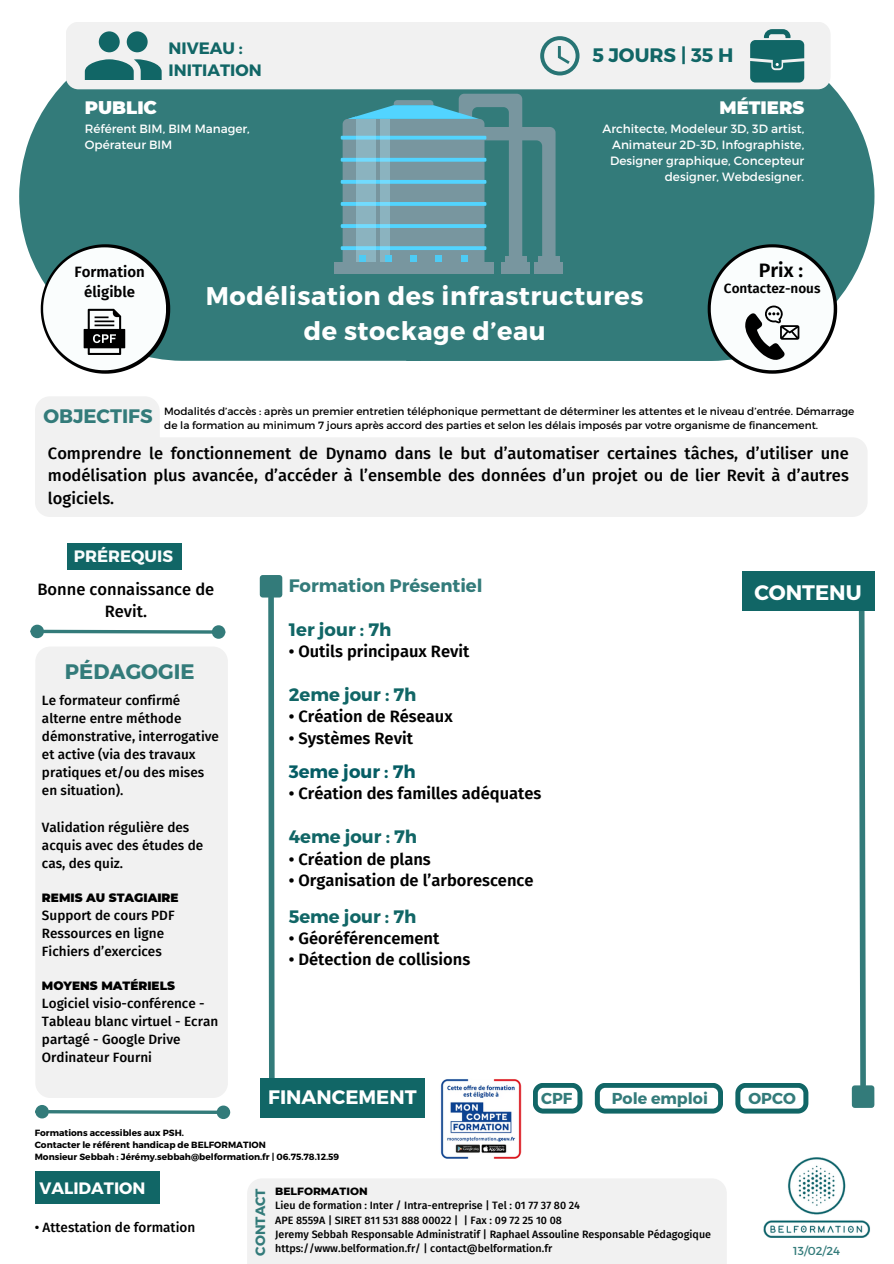
<style>
.page{position:relative;width:894px;height:1264px;background:#fff}
.page>*{position:absolute;margin:0;border:0;box-sizing:border-box;transform-origin:0 0}
.t1{font:700 25.5px/34.8px "Montserrat";letter-spacing:.02em;color:#fff;text-align:center}
.t2{font:700 21px "Montserrat";color:#337b7a}
.t3{font:700 21px "Montserrat";color:#fff}
.t4{font:700 19.5px "Montserrat";color:#fff}
.t5{font:700 19.5px "Montserrat";color:#166}
.t6{font:700 19.5px "Montserrat";color:#337b7a}
.t7{font:600 19.5px "Fira Sans";color:#000}
.t8{font:700 18px "Montserrat";color:#166}
.t9{font:700 18px "Montserrat";color:#337b7a}
.t10{font:900 18px "Montserrat";color:#fff}
.t11{font:700 18px "Montserrat";color:#055d64}
.t12{font:500 16.5px/22.5px "Fira Sans";color:#000;text-align:justify}
.t13{font:600 16.5px "Fira Sans";color:#000}
.t14{font:700 16.5px/22.5px "Montserrat";color:#166}
.t15{font:700 16.5px "Montserrat";color:#fff}
.t16{font:700 16.5px "Montserrat";color:#fafdfd}
.t17{font:700 15.9px "Montserrat";color:#337b7a}
.t18{font:600 15px "Fira Sans";color:#000}
.t19{font:500 13.5px/18px "Fira Sans";color:#000}
.t20{font:600 13.5px "Fira Sans";color:#000}
.t21{font:700 13.5px "Montserrat";color:#337b7a}
.t22{font:12px/16px "Montserrat";color:#fff}
.t23{font:900 12px "Montserrat";color:#000}
.t24{font:11.55px "Montserrat";color:#337b7a}
.t25{font:500 10.65px "Fira Sans";color:#000}
.t26{font:800 10.65px "Montserrat";color:#000}
.t27{font:10.5px/14px "Montserrat";color:#000}
.t28{font:700 9px "Montserrat";color:#000}
</style>
<div class="page">
<svg style="left:265px;top:597px;width:12px;height:480px"></svg>
<div style="left:262px;top:578px;width:17px;height:16px;background:#337b7a"></div>
<div style="left:260px;top:575px;width:22px;height:22px;border:6px solid #337b7a"></div>
<svg style="left:43px;top:628px;width:170px;height:7px"></svg>
<div style="left:32px;top:626px;width:10px;height:10px;background:#337b7a;border-radius:50%"></div>
<div style="left:30px;top:624px;width:14px;height:14px;border:3px solid #337b7a;border-radius:50%"></div>
<div style="left:213px;top:627px;width:10px;height:10px;background:#337b7a;border-radius:50%"></div>
<div style="left:212px;top:625px;width:13px;height:13px;border:3px solid #337b7a;border-radius:50%"></div>
<svg style="left:48px;top:1110px;width:168px;height:5px"></svg>
<div style="left:37px;top:1106px;width:10px;height:10px;background:#337b7a;border-radius:50%"></div>
<div style="left:35px;top:1104px;width:14px;height:14px;border:3px solid #337b7a;border-radius:50%"></div>
<div style="left:218px;top:1107px;width:10px;height:10px;background:#337b7a;border-radius:50%"></div>
<div style="left:216px;top:1105px;width:14px;height:14px;border:3px solid #337b7a;border-radius:50%"></div>
<svg style="left:858px;top:611px;width:8px;height:474px"></svg>
<div style="left:854px;top:1088px;width:17px;height:17px;background:#337b7a"></div>
<div style="left:851px;top:1085px;width:23px;height:22px;border:6px solid #337b7a"></div>
<div style="left:19px;top:80px;width:387px;height:281px;background:#337b7a"></div>
<div style="left:406px;top:80px;width:468px;height:281px;background:#337b7a"></div>
<div style="left:66px;top:22px;width:764px;height:67px;background:#f1f1f1;border-radius:13px"></div>
<svg style="left:41px;top:244px;width:129px;height:130px"></svg>
<svg style="left:85px;top:31px;width:76px;height:49px"></svg>
<svg style="left:750px;top:29px;width:53px;height:53px"></svg>
<div style="left:742px;top:571px;width:132px;height:40px;background:#166"></div>
<div style="left:260px;top:1077px;width:164px;height:40px;background:#166"></div>
<div style="left:35px;top:646px;width:193px;height:451px;background:#f1f1f1;border-radius:15px"></div>
<div style="left:35px;top:396px;width:125px;height:121px;background:#f1f1f1;border-radius:15px"></div>
<div style="left:116px;top:437px;width:751px;height:80px;background:#f1f1f1;border-radius:15px"></div>
<div style="left:67px;top:543px;width:114px;height:27px;background:#166"></div>
<svg style="left:540px;top:36px;width:39px;height:39px"></svg>
<div style="left:35px;top:1171px;width:124px;height:32px;background:#166"></div>
<svg style="left:594px;top:1083px;width:128px;height:30px"></svg>
<svg style="left:533px;top:1083px;width:49px;height:30px"></svg>
<img style="left:440px;top:1079px;width:82px;height:80px">
<img style="left:763px;top:1157px;width:107px;height:81px">
<svg style="left:707px;top:244px;width:129px;height:130px"></svg>
<div style="left:247px;top:1179px;width:479px;height:84px;background:#f1f1f1"></div>
<svg style="left:735px;top:1083px;width:73px;height:30px"></svg>
<div style="left:538px;top:256px;width:21px;height:6px;background:#78969f"></div>
<svg style="left:340px;top:94px;width:215px;height:180px;background:#6499a4"></svg>
<div style="left:359px;top:255px;width:7px;height:7px;background:#4ecbf4"></div>
<div style="left:385px;top:255px;width:6px;height:7px;background:#4ecbf4"></div>
<div style="left:410px;top:255px;width:6px;height:7px;background:#4ecbf4"></div>
<div style="left:461px;top:255px;width:6px;height:7px;background:#4ecbf4"></div>
<div style="left:435px;top:255px;width:7px;height:7px;background:#4ecbf4"></div>
<div style="left:501px;top:262px;width:28px;height:12px;background:#78969f"></div>
<div style="left:534px;top:262px;width:28px;height:12px;background:#78969f"></div>
<div style="left:334px;top:262px;width:159px;height:12px;background:#78969f"></div>
<h2 class="t14" style="left:168px;top:36px;width:95px">NIVEAU :<br>INITIATION</h2>
<h5 class="t10" style="left:85px;top:96px;width:74px">PUBLIC</h5>
<h4 class="t22" style="left:85px;top:120px;width:166px">Référent BIM, BIM Manager,<br>Opérateur BIM</h4>
<p class="t5" style="left:592px;top:43px;width:142px">5 JOURS | 35 H</p>
<h5 class="t10" style="left:719px;top:96px;width:86px">MÉTIERS</h5>
<h5 class="t22" style="left:602px;top:120px;width:203px;text-align:right">Architecte, Modeleur 3D, 3D artist,<br>Animateur 2D-3D, Infographiste,<br>Designer graphique, Concepteur designer, Webdesigner.</h5>
<p class="t18" style="left:74px;top:263px;width:72px">Formation</p>
<h4 class="t18" style="left:84px;top:283px;width:52px">éligible</h4>
<h6 class="t1" style="left:206px;top:278px;width:439px">Modélisation des infrastructures de stockage d’eau</h6>
<p class="t7" style="left:758px;top:258px;width:46px">Prix :</p>
<p class="t20" style="left:723px;top:281px;width:98px">Contactez-nous</p>
<p class="t6" style="left:43px;top:404px;width:111px">OBJECTIFS</p>
<p class="t27" style="left:164px;top:403px;width:691px">Modalités d’accès : après un premier entretien téléphonique permettant de déterminer les attentes et le niveau d’entrée. Démarrage de la formation au minimum 7 jours après accord des parties et selon les délais imposés par votre organisme de financement.</p>
<p class="t12" style="left:48px;top:442px;width:802px">Comprendre le fonctionnement de Dynamo dans le but d’automatiser certaines tâches, d’utiliser une modélisation plus avancée, d’accéder à l’ensemble des données d’un projet ou de lier Revit à d’autres logiciels.</p>
<p class="t16" style="left:74px;top:545px;width:101px">PRÉREQUIS</p>
<p class="t12" style="left:37px;top:577px;width:178px;text-align:center">Bonne connaissance de<br>Revit.</p>
<h5 class="t2" style="left:65px;top:658px;width:131px">PÉDAGOGIE</h5>
<h5 class="t19" style="left:42px;top:692px;width:178px">Le formateur confirmé alterne entre méthode démonstrative, interrogative et active (via des travaux pratiques et/ou des mises en situation).</h5>
<h2 class="t19" style="left:42px;top:818px;width:163px">Validation régulière des acquis avec des études de cas, des quiz.</h2>
<p class="t23" style="left:42px;top:889px;width:138px">REMIS AU STAGIAIRE</p>
<p class="t19" style="left:42px;top:906px;width:134px">Support de cours PDF<br>Ressources en ligne</p>
<p class="t19" style="left:42px;top:942px;width:121px">Fichiers d’exercices</p>
<p class="t23" style="left:42px;top:977px;width:134px">MOYENS MATÉRIELS</p>
<p class="t19" style="left:42px;top:994px;width:178px">Logiciel visio-conférence -<br>Tableau blanc virtuel - Ecran partagé - Google Drive</p>
<p class="t19" style="left:42px;top:1048px;width:111px">Ordinateur Fourni</p>
<h3 class="t9" style="left:289px;top:574px;width:195px">Formation Présentiel</h3>
<p class="t8" style="left:289px;top:617px;width:104px">1er jour : 7h</p>
<p class="t13" style="left:289px;top:641px;width:182px">• Outils principaux Revit</p>
<p class="t8" style="left:289px;top:683px;width:129px">2eme jour : 7h</p>
<p class="t13" style="left:289px;top:707px;width:165px">• Création de Réseaux</p>
<p class="t13" style="left:289px;top:728px;width:126px">• Systèmes Revit</p>
<p class="t11" style="left:289px;top:759px;width:128px">3eme jour : 7h</p>
<p class="t13" style="left:289px;top:783px;width:254px">• Création des familles adéquates</p>
<p class="t8" style="left:289px;top:825px;width:130px">4eme jour : 7h</p>
<p class="t13" style="left:289px;top:849px;width:143px">• Création de plans</p>
<p class="t13" style="left:289px;top:870px;width:246px">• Organisation de l’arborescence</p>
<h4 class="t8" style="left:289px;top:904px;width:129px">5eme jour : 7h</h4>
<h4 class="t13" style="left:289px;top:928px;width:152px">• Géoréférencement</h4>
<h4 class="t13" style="left:289px;top:949px;width:183px">• Détection de collisions</h4>
<p class="t4" style="left:268px;top:1084px;width:150px">FINANCEMENT</p>
<h2 class="t17" style="left:541px;top:1088px;width:33px">CPF</h2>
<p class="t17" style="left:611px;top:1088px;width:97px">Pole emploi</p>
<p class="t28" style="left:35px;top:1127px;width:151px">Formations accessibles aux PSH.</p>
<p class="t28" style="left:35px;top:1139px;width:232px">Contacter le référent handicap de BELFORMATION</p>
<h2 class="t28" style="left:35px;top:1151px;width:306px">Monsieur Sebbah : Jérémy.sebbah@belformation.fr | 06.75.78.12.59</h2>
<p class="t15" style="left:39px;top:1177px;width:108px">VALIDATION</p>
<p class="t19" style="left:35px;top:1218px;width:162px">• Attestation de formation</p>
<p class="t21" style="left:251px;top:1255px;width:69px;rotate:-90deg">CONTACT</p>
<p class="t26" style="left:275px;top:1184px;width:94px">BELFORMATION</p>
<h5 class="t25" style="left:275px;top:1199px;width:306px">Lieu de formation : Inter / Intra-entreprise | Tel : 01 77 37 80 24</h5>
<h5 class="t25" style="left:275px;top:1213px;width:288px">APE 8559A | SIRET 811 531 888 00022 | | Fax : 09 72 25 10 08</h5>
<h5 class="t25" style="left:275px;top:1227px;width:437px">Jeremy Sebbah Responsable Administratif | Raphael Assouline Responsable Pédagogique</h5>
<p class="t25" style="left:275px;top:1242px;width:278px">https://www.belformation.fr/ | contact@belformation.fr</p>
<p class="t3" style="left:754px;top:578px;width:109px">CONTENU</p>
<p class="t17" style="left:748px;top:1088px;width:49px">OPCO</p>
<h1 class="t24" style="left:793px;top:1243px;width:48px">13/02/24</h1>
</div>
